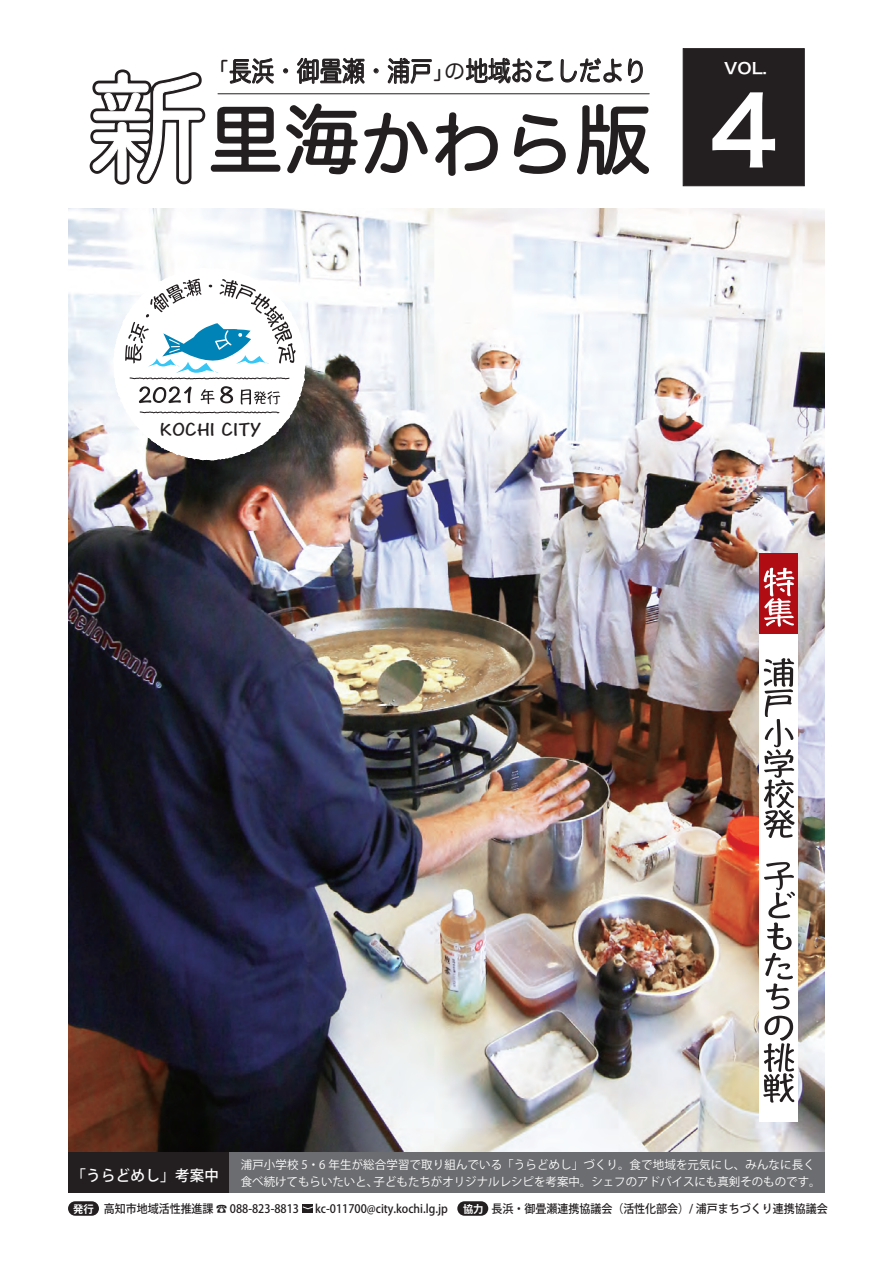
<style>
.page{position:relative;width:893px;height:1263px;background:#fff}
.page>*{position:absolute;margin:0;border:0;box-sizing:border-box;transform-origin:0 0}
.t1{font:94.35px "Hira Kaku Pro N W6";color:#fff}
.t2{font:74.55px "Hira Maru Pro N W4";color:#231f20}
.t3{font:26.85px "Hira Maru Pro N W4";letter-spacing:.01em;color:#231f20;scale:.83 1}
.t4{font:22.35px "Hira Maru Pro N W4";color:#231f20}
.t5{font:19.2px "Hannotate SC W7";color:#231f20}
.t6{font:15.3px "Hira Kaku Pro N W6";color:#fff;scale:1.11 1}
.t7{font:500 14.85px "Koz Go Pro";letter-spacing:.025em;color:#fff}
.t8{font:11.7px "Koz Go Pro";color:#fff}
.t9{font:500 11.7px "Koz Go Pro";color:#231f20;scale:.94 1}
.t10{font:700 10.65px "Koz Go Pro";color:#fff}
.s1{font-size:21.15px}
.s2{font-size:115.95px}
.s3{font-size:69.75px}
</style>
<div class="page">
<img style="left:68px;top:208px;width:757px;height:944px">
<svg style="left:113px;top:268px;width:193px;height:192px"></svg>
<div style="left:303px;top:1205px;width:10px;height:8px;background:#231f20"></div>
<svg style="left:303px;top:1206px;width:10px;height:3px"></svg>
<div style="left:457px;top:1201px;width:31px;height:15px;background:#231f20;border-radius:7px"></div>
<div style="left:68px;top:1201px;width:31px;height:15px;background:#231f20;border-radius:7px"></div>
<svg style="left:89px;top:57px;width:561px;height:128px"></svg>
<div style="left:683px;top:48px;width:121px;height:138px;background:#231f20;border:1px solid #231f20"></div>
<div style="left:760px;top:631px;width:38px;height:491px;background:#fff"></div>
<svg style="left:763px;top:658px;width:32px;height:444px"></svg>
<div style="left:760px;top:553px;width:38px;height:81px;background:#af0c14"></div>
<svg style="left:764px;top:568px;width:30px;height:59px"></svg>
<div style="left:68px;top:1152px;width:162px;height:41px;background:#231f20"></div>
<div style="left:230px;top:1152px;width:595px;height:41px;background:#6c6d70"></div>
<h3 class="t3" style="left:297px;top:48px;width:83px">御畳瀬</h3>
<h3 class="t3" style="left:388px;top:48px;width:313px">浦戸 <span class="s1">の</span>地域おこしだより</h3>
<h3 class="t3" style="left:229px;top:48px;width:56px">長浜</h3>
<h3 class="t4" style="left:207px;top:52px;width:24px">「</h3>
<h3 class="t4" style="left:274px;top:52px;width:24px">・</h3>
<h3 class="t4" style="left:365px;top:52px;width:24px">・</h3>
<h3 class="t4" style="left:433px;top:52px;width:24px">」</h3>
<h2 class="t2" style="left:90px;top:75px;width:562px"><span class="s2">新</span>里海<span class="s3">かわら</span>版</h2>
<h3 class="t6" style="left:724px;top:54px;width:40px">VOL.</h3>
<h1 class="t1" style="left:710px;top:45px;width:69px">4</h1>
<h3 class="t5" style="left:160px;top:418px;width:103px">KOCHI CITY</h3>
<p class="t8" style="left:241px;top:1157px;width:576px">浦戸小学校 ・5 6 年生が総合学習で取り組んでいる「うらどめし」づくり。食で地域を元気にし、みんなに長く</p>
<p class="t7" style="left:71px;top:1165px;width:149px">「うらどめし」考案中</p>
<p class="t8" style="left:374px;top:1174px;width:448px">子どもたちがオリジナルレシピを考案中。シェフのアドバイスにも真剣そのものです。</p>
<p class="t8" style="left:241px;top:1174px;width:139px">食べ続けてもらいたいと、</p>
<p class="t10" style="left:73px;top:1202px;width:22px">発行</p>
<p class="t9" style="left:104px;top:1201px;width:368px">高知市地域活性推進課 ☎ 088-823-8813　 kc-011700@city.kochi l g. j p.</p>
<p class="t10" style="left:463px;top:1202px;width:22px">協力</p>
<p class="t9" style="left:491px;top:1201px;width:359px">長浜・御畳瀬連携協議会（活性化部会）/ 浦戸まちづくり連携協議会</p>
</div>
